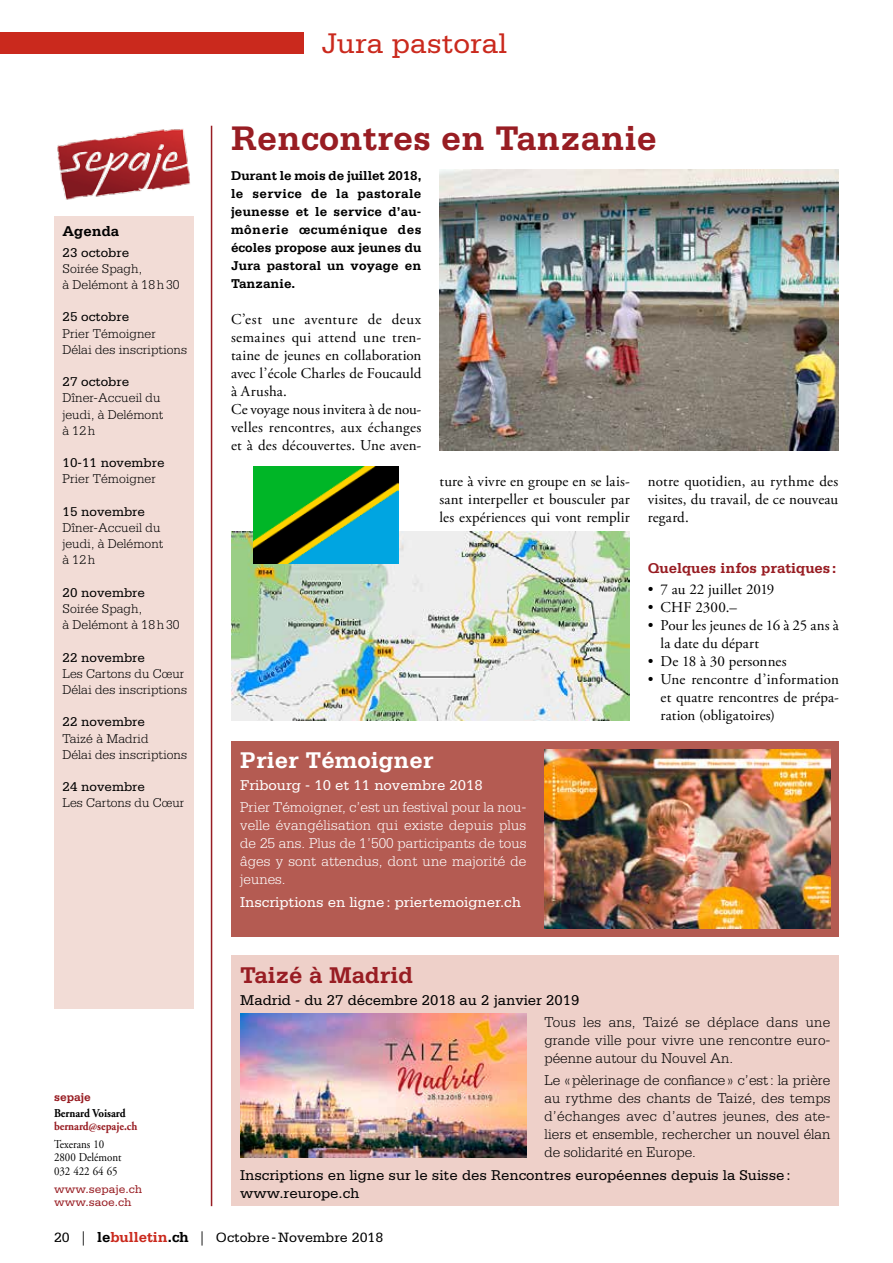
<style>
.page{position:relative;width:893px;height:1263px;background:#fff}
.page>*{position:absolute;margin:0;border:0;box-sizing:border-box;transform-origin:0 0}
.t1{font:700 36px "Serifa";color:#981d23}
.t2{font:30px "Serifa";color:#ca291d}
.t3{font:700 24px "Serifa";color:#fff}
.t4{font:700 24px "Serifa";color:#981d23}
.t5{font:15px/18px "Adobe Garamond Pro";letter-spacing:.01em;color:#000;text-align:justify}
.t6{font:300 15px/18px "Serifa";color:#000;text-align:justify}
.t7{font:300 15px/18px "Serifa";letter-spacing:.005em;color:#fff;text-align:justify}
.t8{font:15px/18px "Serifa";color:#000}
.t9{font:15px "Serifa";color:#fff}
.t10{font:700 15px "Serifa";color:#981d23}
.t11{font:700 15px "Serifa";color:#000}
.t12{font:14.25px "Serifa";color:#000}
.t13{font:300 13.5px/16.2px "Serifa";color:#000}
.t14{font:700 13.5px/18px "Serifa";color:#000;text-align:justify}
.t15{font:13.5px "Serifa";color:#000}
.t16{font:12px/13.5px "Adobe Garamond Pro";color:#000;scale:.91 1}
.t17{font:12px/13.5px "Serifa";color:#981d23}
.t18{font:700 12px "Adobe Garamond Pro";color:#981d23;scale:.91 1}
.t19{font:700 12px "Adobe Garamond Pro";color:#000;scale:.91 1}
.t20{font:700 12px "Serifa";color:#981d23}
.s1{font-family:"Adobe Garamond Pro"}
.s2{font-weight:700;font-size:15px}
.s3{font-weight:700;font-size:15px;color:#ca291d}
</style>
<div class="page">
<div style="left:0;top:33px;width:304px;height:21px;background:#ca291d"></div>
<hr style="left:211px;top:126px;width:1px;height:1080px;background:#981d23">
<img style="left:57px;top:129px;width:133px;height:71px">
<div style="left:54px;top:216px;width:139px;height:792px;background:#f2dcd6"></div>
<img style="left:439px;top:169px;width:399px;height:281px">
<div style="left:232px;top:741px;width:607px;height:195px;background:#b45b52"></div>
<img style="left:544px;top:749px;width:286px;height:180px">
<div style="left:232px;top:955px;width:607px;height:251px;background:#eed0c9"></div>
<img style="left:240px;top:1014px;width:286px;height:144px">
<img style="left:231px;top:532px;width:399px;height:188px">
<img style="left:253px;top:466px;width:146px;height:97px">
<h2 class="t2" style="left:322px;top:27px;width:187px">Jura pastoral</h2>
<p class="t11" style="left:63px;top:222px;width:58px">Agenda</p>
<p class="t15" style="left:63px;top:245px;width:68px">23 octobre</p>
<p class="t13" style="left:63px;top:260px;width:119px">Soirée Spagh,<br>à Delémont à 18h30</p>
<p class="t15" style="left:63px;top:309px;width:68px">25 octobre</p>
<p class="t13" style="left:63px;top:325px;width:126px">Prier Témoigner<br>Délai des inscriptions</p>
<p class="t15" style="left:63px;top:374px;width:68px">27 octobre</p>
<p class="t13" style="left:63px;top:390px;width:102px">Dîner-Accueil du jeudi, à Delémont à 12h</p>
<p class="t15" style="left:63px;top:455px;width:104px">10-11 novembre</p>
<p class="t13" style="left:63px;top:471px;width:95px">Prier Témoigner</p>
<p class="t15" style="left:63px;top:504px;width:84px">15 novembre</p>
<p class="t13" style="left:63px;top:519px;width:102px">Dîner-Accueil du jeudi, à Delémont à 12h</p>
<p class="t15" style="left:63px;top:585px;width:84px">20 novembre</p>
<p class="t13" style="left:63px;top:600px;width:119px">Soirée Spagh,<br>à Delémont à 18h30</p>
<p class="t15" style="left:63px;top:650px;width:84px">22 novembre</p>
<p class="t13" style="left:63px;top:665px;width:126px">Les Cartons du Cœur<br>Délai des inscriptions</p>
<p class="t15" style="left:63px;top:714px;width:84px">22 novembre</p>
<p class="t13" style="left:63px;top:730px;width:126px">Taizé à Madrid<br>Délai des inscriptions</p>
<p class="t15" style="left:63px;top:779px;width:84px">24 novembre</p>
<p class="t13" style="left:63px;top:795px;width:123px">Les Cartons du Cœur</p>
<p class="t20" style="left:54px;top:1090px;width:38px">sepaje</p>
<p class="t19" style="left:54px;top:1106px;width:80px">Bernard Voisard</p>
<p class="t18" style="left:54px;top:1119px;width:93px">bernard@sepaje.ch</p>
<p class="t16" style="left:54px;top:1138px;width:76px">Texerans 10<br>2800 Delémont<br>032 422 64 65</p>
<p class="t17" style="left:54px;top:1182px;width:90px">www.sepaje.ch www.saoe.ch</p>
<h1 class="t1" style="left:231px;top:117px;width:427px">Rencontres en Tanzanie</h1>
<p class="t14" style="left:231px;top:166px;width:192px">Durant le mois de juillet 2018, le service de la pastorale jeunesse et le service d’au&shy;mônerie œcuménique des écoles propose aux jeunes du Jura pastoral un voyage en Tanzanie.</p>
<p class="t5" style="left:231px;top:311px;width:192px;text-align:left">C’est une aventure de deux semaines qui attend une tren&shy;taine de jeunes en collaboration avec l’école Charles de Foucauld à Arusha.<br>Ce voyage nous invitera à de nou&shy;velles rencontres, aux échanges et à des découvertes. Une aven-</p>
<p class="t5" style="left:439px;top:473px;width:192px">ture à vivre en groupe en se lais&shy;sant interpeller et bousculer par les expériences qui vont remplir</p>
<p class="t5" style="left:648px;top:473px;width:192px">notre quotidien, au rythme des visites, du travail, de ce nouveau regard.</p>
<p class="t10" style="left:648px;top:559px;width:190px">Quelques infos pratiques:</p>
<p class="t5" style="left:648px;top:581px;width:128px">• 7 au 22 juillet 2019</p>
<p class="t5" style="left:648px;top:599px;width:91px">• CHF 2300.–</p>
<p class="t5" style="left:661px;top:617px;width:180px;text-indent:-13px">• Pour les jeunes de 16 à 25 ans à la date du départ</p>
<p class="t5" style="left:648px;top:653px;width:140px">• De 18 à 30 personnes</p>
<p class="t5" style="left:661px;top:671px;width:180px;text-indent:-13px">• Une rencontre d’information et quatre rencontres de prépa&shy;ration (obligatoires)</p>
<h3 class="t3" style="left:240px;top:746px;width:195px">Prier Témoigner</h3>
<p class="t9" style="left:240px;top:777px;width:244px">Fribourg - 10 et 11 novembre 2018</p>
<p class="t7" style="left:240px;top:798px;width:288px">Prier Témoigner, c’est un festival pour la nou&shy;velle évangélisation qui existe depuis plus de 25 ans. Plus de 1’500 participants de tous âges y sont attendus, dont une majorité de jeunes.</p>
<p class="t9" style="left:240px;top:893px;width:282px">Inscriptions en ligne: priertemoigner.ch</p>
<h3 class="t4" style="left:240px;top:961px;width:174px">Taizé à Madrid</h3>
<p class="t8" style="left:240px;top:991px;width:341px">Madrid - du 27 décembre 2018 au 2 janvier 2019</p>
<p class="t6" style="left:544px;top:1013px;width:288px">Tous les ans, Taizé se déplace dans une grande ville pour vivre une rencontre euro&shy;péenne autour du Nouvel An.</p>
<p class="t6" style="left:544px;top:1071px;width:288px">Le «pèlerinage de confiance » c’est: la prière au rythme des chants de Taizé, des temps d’échanges avec d’autres jeunes, des ate&shy;liers et ensemble, rechercher un nouvel élan de solidarité en Europe.</p>
<p class="t8" style="left:240px;top:1165px;width:552px">Inscriptions en ligne sur le site des Rencontres européennes depuis la Suisse: www.reurope.ch</p>
<p class="t12" style="left:54px;top:1230px;width:331px">20 <span class="s1">|</span> <span class="s2">le</span><span class="s3">bulletin</span><span class="s2">.ch</span> <span class="s1">|</span> Octobre-Novembre 2018</p>
</div>
